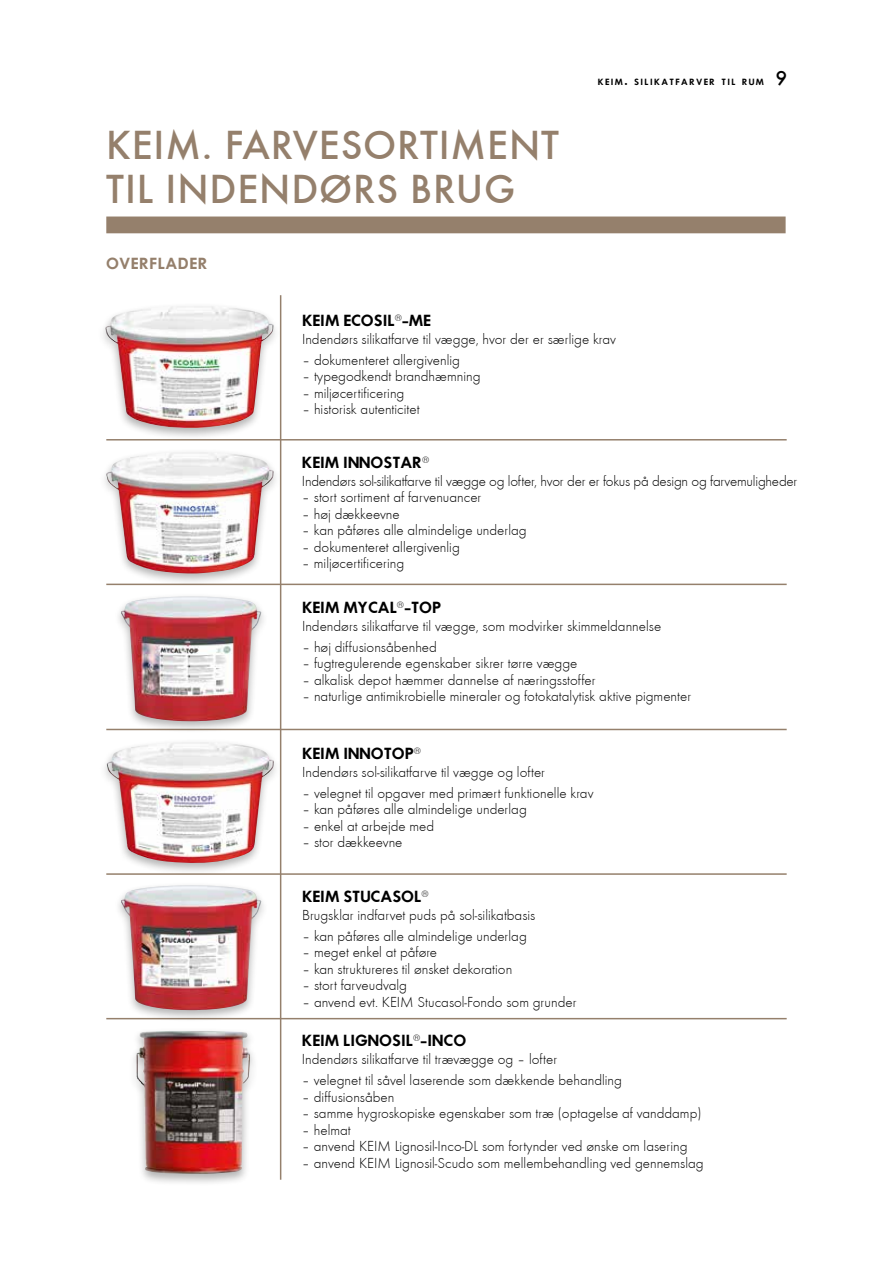
<style>
.page{position:relative;width:893px;height:1263px;background:#fff}
.page>*{position:absolute;margin:0;border:0;box-sizing:border-box;transform-origin:0 0}
.t1{font:42px/44.1px "Futura T Medium";letter-spacing:.02em;color:#95806c}
.t2{font:15px "Futura T Light";color:#000}
.t3{font:15px "Futura ICG Demi";color:#000}
.t4{font:15px "Futura ICG Demi";letter-spacing:.04em;color:#95806c}
.t5{font:8.4px "Futura ICG Demi";letter-spacing:.17em;color:#000}
.s1{font-size:12px}
.s2{font-family:"Futura T Medium";font-size:21px}
</style>
<div class="page">
<div style="left:128px;top:1027px;width:130px;height:159px;background:#000;opacity:.3"></div>
<img style="left:136px;top:1031px;width:114px;height:143px">
<div style="left:97px;top:302px;width:185px;height:138px;background:#000;opacity:.3"></div>
<img style="left:105px;top:306px;width:137px;height:122px">
<div style="left:106px;top:216px;width:680px;height:17px;background:#95806c"></div>
<hr style="left:106px;top:439px;width:681px;height:1px;background:#95806c">
<hr style="left:280px;top:295px;width:1px;height:885px;background:#95806c">
<hr style="left:106px;top:584px;width:681px;height:1px;background:#95806c">
<hr style="left:106px;top:729px;width:681px;height:1px;background:#95806c">
<hr style="left:106px;top:873px;width:681px;height:2px;background:#95806c">
<hr style="left:106px;top:1018px;width:681px;height:1px;background:#95806c">
<div style="left:99px;top:448px;width:183px;height:138px;background:#000;opacity:.3"></div>
<img style="left:106px;top:453px;width:160px;height:121px">
<div style="left:113px;top:592px;width:156px;height:141px;background:#000;opacity:.3"></div>
<img style="left:120px;top:596px;width:141px;height:125px">
<div style="left:113px;top:881px;width:156px;height:141px;background:#000;opacity:.3"></div>
<img style="left:120px;top:885px;width:141px;height:125px">
<div style="left:99px;top:738px;width:183px;height:137px;background:#000;opacity:.3"></div>
<img style="left:107px;top:742px;width:161px;height:122px">
<h1 class="t1" style="left:106px;top:123px;width:454px">KEIM. FARVESORTIMENT<br>TIL INDENDØRS BRUG</h1>
<p class="t4" style="left:106px;top:253px;width:103px">OVERFLADER</p>
<p class="t5" style="left:598px;top:77px;width:191px">KEIM<span class="s1">.</span> SILIKATFARVER TIL RUM <span class="s2">9</span></p>
<p class="t3" style="left:302px;top:310px;width:130px">KEIM ECOSIL<sup>®</sup>-ME</p>
<p class="t2" style="left:302px;top:330px;width:316px">Indendørs silikatfarve til vægge, hvor der er særlige krav</p>
<p class="t2" style="left:302px;top:351px;width:159px">– dokumenteret allergivenlig</p>
<p class="t2" style="left:302px;top:368px;width:180px">– typegodkendt brandhæmning</p>
<p class="t2" style="left:302px;top:384px;width:104px">– miljøcertificering</p>
<p class="t2" style="left:302px;top:401px;width:119px">– historisk autenticitet</p>
<p class="t3" style="left:302px;top:452px;width:129px">KEIM INNOSTAR<sup>®</sup></p>
<p class="t2" style="left:302px;top:472px;width:497px">Indendørs sol-silikatfarve til vægge og lofter, hvor der er fokus på design og farvemuligheder</p>
<p class="t2" style="left:302px;top:489px;width:181px">– stort sortiment af farvenuancer</p>
<p class="t2" style="left:302px;top:505px;width:99px">– høj dækkeevne</p>
<p class="t2" style="left:302px;top:522px;width:226px">– kan påføres alle almindelige underlag</p>
<p class="t2" style="left:302px;top:538px;width:159px">– dokumenteret allergivenlig</p>
<p class="t2" style="left:302px;top:555px;width:104px">– miljøcertificering</p>
<p class="t3" style="left:302px;top:597px;width:141px">KEIM MYCAL<sup>®</sup>-TOP</p>
<p class="t2" style="left:302px;top:617px;width:361px">Indendørs silikatfarve til vægge, som modvirker skimmeldannelse</p>
<p class="t2" style="left:302px;top:638px;width:136px">– høj diffusionsåbenhed</p>
<p class="t2" style="left:302px;top:655px;width:277px">– fugtregulerende egenskaber sikrer tørre vægge</p>
<p class="t2" style="left:302px;top:671px;width:295px">– alkalisk depot hæmmer dannelse af næringsstoffer</p>
<p class="t2" style="left:302px;top:688px;width:391px">– naturlige antimikrobielle mineraler og fotokatalytisk aktive pigmenter</p>
<p class="t3" style="left:302px;top:743px;width:120px">KEIM INNOTOP<sup>®</sup></p>
<p class="t2" style="left:302px;top:763px;width:245px">Indendørs sol-silikatfarve til vægge og lofter</p>
<p class="t2" style="left:302px;top:784px;width:293px">– velegnet til opgaver med primært funktionelle krav</p>
<p class="t2" style="left:302px;top:800px;width:226px">– kan påføres alle almindelige underlag</p>
<p class="t2" style="left:302px;top:817px;width:134px">– enkel at arbejde med</p>
<p class="t2" style="left:302px;top:833px;width:102px">– stor dækkeevne</p>
<p class="t3" style="left:302px;top:886px;width:128px">KEIM STUCASOL<sup>®</sup></p>
<p class="t2" style="left:302px;top:906px;width:235px">Brugsklar indfarvet puds på sol-silikatbasis</p>
<p class="t2" style="left:302px;top:927px;width:226px">– kan påføres alle almindelige underlag</p>
<p class="t2" style="left:302px;top:944px;width:137px">– meget enkel at påføre</p>
<p class="t2" style="left:302px;top:960px;width:212px">– kan struktureres til ønsket dekoration</p>
<p class="t2" style="left:302px;top:977px;width:107px">– stort farveudvalg</p>
<p class="t2" style="left:302px;top:993px;width:276px">– anvend evt. KEIM Stucasol-Fondo som grunder</p>
<p class="t3" style="left:302px;top:1030px;width:166px">KEIM LIGNOSIL<sup>®</sup>-INCO</p>
<p class="t2" style="left:302px;top:1051px;width:257px">Indendørs silikatfarve til trævægge og – lofter</p>
<p class="t2" style="left:302px;top:1072px;width:322px">– velegnet til såvel laserende som dækkende behandling</p>
<p class="t2" style="left:302px;top:1088px;width:94px">– diffusionsåben</p>
<p class="t2" style="left:302px;top:1105px;width:401px">– samme hygroskopiske egenskaber som træ (optagelse af vanddamp)</p>
<p class="t2" style="left:302px;top:1121px;width:50px">– helmat</p>
<p class="t2" style="left:302px;top:1138px;width:387px">– anvend KEIM Lignosil-Inco-DL som fortynder ved ønske om lasering</p>
<p class="t2" style="left:302px;top:1154px;width:403px">– anvend KEIM Lignosil-Scudo som mellembehandling ved gennemslag</p>
</div>
